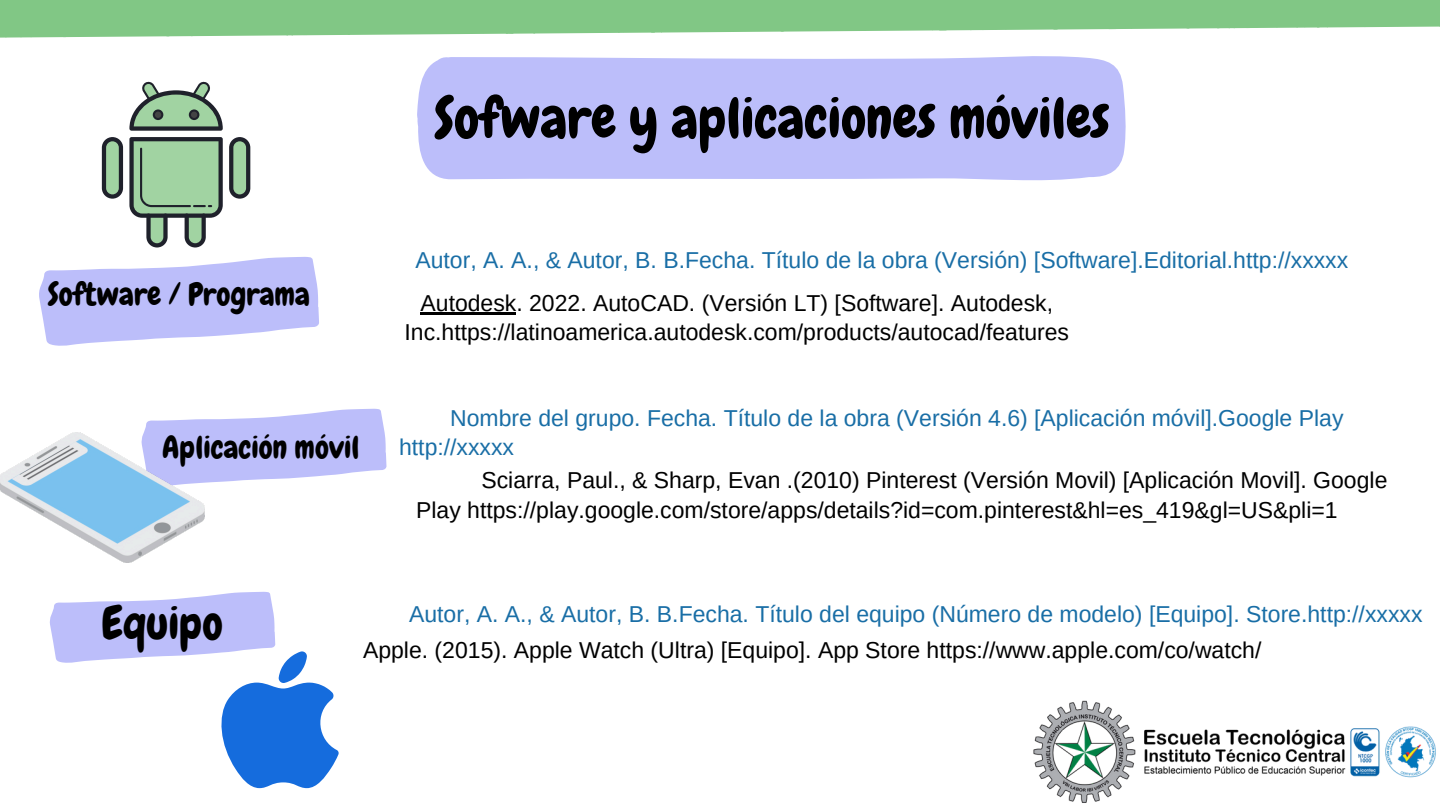
<style>
.page{position:relative;width:1440px;height:810px;background:#fff}
.page>*{position:absolute;margin:0;border:0;box-sizing:border-box;transform-origin:0 0}
.t1{font:56.1px "Chewy";color:#000}
.t2{font:45.9px "Chewy";color:#000}
.t3{font:31.4px "Chewy";color:#000}
.t4{font:31.1px "Chewy";color:#000}
.t5{font:23px/29.2px "Arimo";color:#000;text-align:center}
.t6{font:23px/29.2px "Arimo";color:#196ea6}
</style>
<div class="page">
<img style="left:1033px;top:700px;width:403px;height:103px">
<svg style="left:0;top:0;width:1440px;height:37px;background:#91ce95"></svg>
<div style="left:417px;top:56px;width:709px;height:125px;background:#bcbefa"></div>
<svg style="left:39px;top:257px;width:280px;height:89px"></svg>
<svg style="left:144px;top:409px;width:243px;height:74px"></svg>
<svg style="left:102px;top:137px;width:21px;height:62px"></svg>
<svg style="left:129px;top:137px;width:94px;height:111px"></svg>
<svg style="left:229px;top:137px;width:21px;height:62px"></svg>
<svg style="left:129px;top:81px;width:94px;height:50px"></svg>
<img style="left:0;top:432px;width:205px;height:130px">
<svg style="left:50px;top:592px;width:289px;height:196px"></svg>
<hr style="left:421px;top:312px;width:95px;height:3px;background:#000">
<p class="t3" style="left:48px;top:274px;width:264px">Software / Programa</p>
<p class="t4" style="left:162px;top:428px;width:199px">Aplicación móvil</p>
<p class="t1" style="left:434px;top:82px;width:677px">Sofware y aplicaciones móviles</p>
<p class="t6" style="left:415px;top:245px;width:934px">Autor, A. A., &amp; Autor, B. B.Fecha. Título de la obra (Versión) [Software].Editorial.http://xxxxx</p>
<p class="t5" style="left:405px;top:288px;width:666px">Autodesk. 2022. AutoCAD. (Versión LT) [Software]. Autodesk,<br>Inc.https://latinoamerica.autodesk.com/products/autocad/features</p>
<p class="t6" style="left:399px;top:403px;width:946px;text-indent:51px">Nombre del grupo. Fecha. Título de la obra (Versión 4.6) [Aplicación móvil].Google Play http://xxxxx</p>
<p class="t5" style="left:416px;top:466px;width:973px;text-align:left;text-indent:65px">Sciarra, Paul., &amp; Sharp, Evan .(2010) Pinterest (Versión Movil) [Aplicación Movil]. Google<br>Play https://play.google.com/store/apps/details?id=com.pinterest&amp;hl=es_419&amp;gl=US&amp;pli=1</p>
<p class="t2" style="left:101px;top:594px;width:123px">Equipo</p>
<p class="t6" style="left:409px;top:599px;width:1015px">Autor, A. A., &amp; Autor, B. B.Fecha. Título del equipo (Número de modelo) [Equipo]. Store.http://xxxxx</p>
<p class="t5" style="left:363px;top:635px;width:900px">Apple. (2015). Apple Watch (Ultra) [Equipo]. App Store https://www.apple.com/co/watch/</p>
</div>
